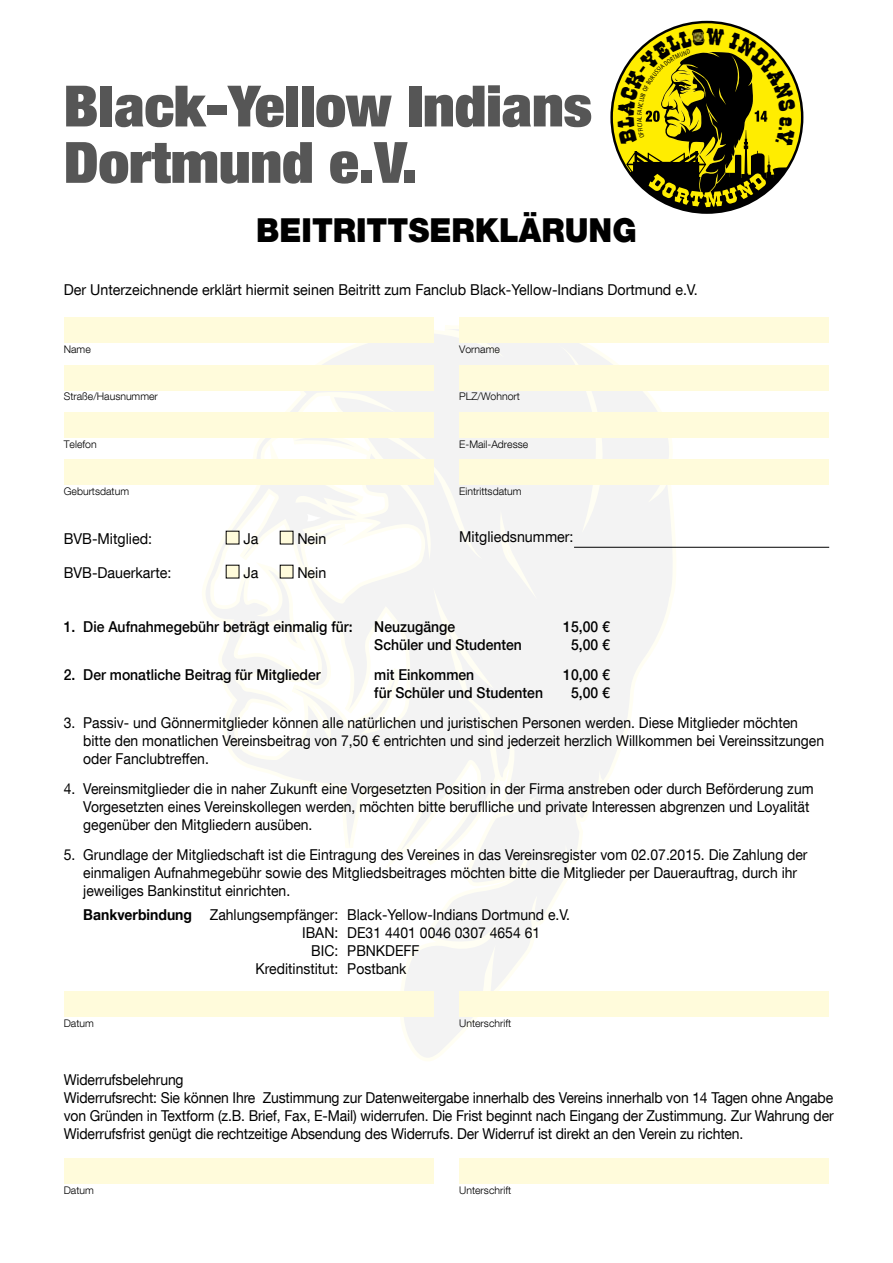
<style>
.page{position:relative;width:893px;height:1263px;background:#fff}
.page>*{position:absolute;margin:0;border:0;box-sizing:border-box;transform-origin:0 0}
.t1{font:900 condensed 57px/56.4px "Helvetica Neue LT Com";color:#565656;scale:1.07 1}
.t2{font:900 33px "Helvetica Neue LT Com";color:#000;scale:.95 1}
.t3{font:15px/18px "Helvetica Neue LT Com";color:#000;scale:.93 1}
.t4{font:500 15px "Helvetica Neue LT Com";color:#000;scale:.93 1}
.t5{font:15px "Helvetica Neue LT Com";color:#000;scale:.95 1}
.t6{font:300 10.5px "Helvetica Neue LT Com";color:#000}
.t7{font:condensed 6.6px "Frutiger";color:#000;scale:.88 1}
.s1{font-weight:700}
</style>
<div class="page">
<svg style="left:205px;top:329px;width:512px;height:732px"></svg>
<div style="left:64px;top:991px;width:370px;height:26px;background:#fffbdb"></div>
<div style="left:459px;top:991px;width:370px;height:26px;background:#fffbdb"></div>
<div style="left:64px;top:1159px;width:370px;height:25px;background:#fffbdb"></div>
<div style="left:459px;top:1159px;width:370px;height:25px;background:#fffbdb"></div>
<div style="left:226px;top:531px;width:13px;height:13px;background:#fffbdb"></div>
<div style="left:280px;top:531px;width:13px;height:13px;background:#fffbdb"></div>
<div style="left:226px;top:565px;width:13px;height:13px;background:#fffbdb"></div>
<div style="left:280px;top:565px;width:13px;height:13px;background:#fffbdb"></div>
<div style="left:64px;top:318px;width:370px;height:25px;background:#fffbdb"></div>
<div style="left:64px;top:365px;width:370px;height:25px;background:#fffbdb"></div>
<div style="left:64px;top:412px;width:370px;height:26px;background:#fffbdb"></div>
<div style="left:64px;top:459px;width:370px;height:26px;background:#fffbdb"></div>
<div style="left:459px;top:318px;width:370px;height:25px;background:#fffbdb"></div>
<div style="left:459px;top:365px;width:370px;height:25px;background:#fffbdb"></div>
<div style="left:459px;top:412px;width:370px;height:26px;background:#fffbdb"></div>
<div style="left:459px;top:459px;width:370px;height:26px;background:#fffbdb"></div>
<hr style="left:574px;top:547px;width:255px;height:1px;background:#000">
<svg style="left:671px;top:207px;width:72px;height:6px"></svg>
<svg style="left:612px;top:28px;width:185px;height:179px;background:#a9a026"></svg>
<h1 class="t1" style="left:64px;top:77px;width:495px">Black-Yellow Indians<br>Dortmund e.V.</h1>
<h2 class="t2" style="left:256px;top:210px;width:402px">BEITRITTSERKLÄRUNG</h2>
<p class="t7" style="left:636px;top:119px;width:4px;rotate:-90deg">L</p>
<p class="t5" style="left:64px;top:280px;width:669px">Der Unterzeichnende erklärt hiermit seinen Beitritt zum Fanclub Black-Yellow-Indians Dortmund e.V.</p>
<p class="t6" style="left:64px;top:343px;width:29px">Name</p>
<p class="t6" style="left:64px;top:390px;width:96px">Straße/Hausnummer</p>
<p class="t6" style="left:64px;top:437px;width:34px">Telefon</p>
<p class="t6" style="left:64px;top:485px;width:67px">Geburtsdatum</p>
<p class="t5" style="left:64px;top:530px;width:95px">BVB-Mitglied:</p>
<p class="t5" style="left:243px;top:530px;width:17px">Ja</p>
<p class="t5" style="left:297px;top:530px;width:32px">Nein</p>
<p class="t5" style="left:64px;top:564px;width:115px">BVB-Dauerkarte:</p>
<p class="t5" style="left:243px;top:564px;width:17px">Ja</p>
<p class="t5" style="left:297px;top:564px;width:32px">Nein</p>
<p class="t6" style="left:459px;top:343px;width:42px">Vorname</p>
<p class="t6" style="left:459px;top:390px;width:62px">PLZ/Wohnort</p>
<p class="t6" style="left:459px;top:437px;width:71px">E-Mail-Adresse</p>
<p class="t6" style="left:459px;top:485px;width:64px">Eintrittsdatum</p>
<p class="t5" style="left:459px;top:527px;width:122px">Mitgliedsnummer:</p>
<p class="t4" style="left:64px;top:617px;width:312px">1. Die Aufnahmegebühr beträgt einmalig für:</p>
<p class="t4" style="left:374px;top:617px;width:88px">Neuzugänge</p>
<p class="t4" style="left:563px;top:617px;width:52px">15,00 €</p>
<p class="t4" style="left:374px;top:635px;width:160px">Schüler und Studenten</p>
<p class="t4" style="left:571px;top:635px;width:43px">5,00 €</p>
<p class="t4" style="left:64px;top:665px;width:278px">2. Der monatliche Beitrag für Mitglieder</p>
<p class="t4" style="left:374px;top:665px;width:109px">mit Einkommen</p>
<p class="t4" style="left:563px;top:665px;width:52px">10,00 €</p>
<p class="t4" style="left:374px;top:683px;width:183px">für Schüler und Studenten</p>
<p class="t4" style="left:571px;top:683px;width:43px">5,00 €</p>
<p class="t3" style="left:83px;top:713px;width:798px;text-indent:-20px">3. Passiv- und Gönnermitglieder können alle natürlichen und juristischen Personen werden. Diese Mitglieder möchten bitte den monatlichen Vereinsbeitrag von 7,50 € entrichten und sind jederzeit herzlich Willkommen bei Vereinssitzungen oder Fanclubtreffen.</p>
<p class="t3" style="left:83px;top:779px;width:787px;text-indent:-20px">4. Vereinsmitglieder die in naher Zukunft eine Vorgesetzten Position in der Firma anstreben oder durch Beförderung zum<br>Vorgesetzten eines Vereinskollegen werden, möchten bitte beruflliche und private Interessen abgrenzen und Loyalität gegenüber den Mitgliedern ausüben.</p>
<p class="t3" style="left:83px;top:845px;width:780px;text-indent:-20px">5. Grundlage der Mitgliedschaft ist die Eintragung des Vereines in das Vereinsregister vom 02.07.2015. Die Zahlung der einmaligen Aufnahmegebühr sowie des Mitgliedsbeitrages möchten bitte die Mitglieder per Dauerauftrag, durch ihr jeweiliges Bankinstitut einrichten.</p>
<p class="t3" style="left:83px;top:905px;width:525px"><span class="s1">Bankverbindung</span> Zahlungsempfänger: Black-Yellow-Indians Dortmund e.V.</p>
<p class="t3" style="left:302px;top:923px;width:257px">IBAN: DE31 4401 0046 0307 4654 61</p>
<p class="t3" style="left:311px;top:941px;width:118px">BIC: PBNKDEFF</p>
<p class="t3" style="left:256px;top:959px;width:164px">Kreditinstitut: Postbank</p>
<p class="t6" style="left:64px;top:1016px;width:32px">Datum</p>
<p class="t6" style="left:459px;top:1016px;width:53px">Unterschrift</p>
<p class="t3" style="left:64px;top:1070px;width:829px">Widerrufsbelehrung<br>Widerrufsrecht: Sie können Ihre Zustimmung zur Datenweitergabe innerhalb des Vereins innerhalb von 14 Tagen ohne Angabe von Gründen in Textform (z.B. Brief, Fax, E-Mail) widerrufen. Die Frist beginnt nach Eingang der Zustimmung. Zur Wahrung der Widerrufsfrist genügt die rechtzeitige Absendung des Widerrufs. Der Widerruf ist direkt an den Verein zu richten.</p>
<p class="t6" style="left:64px;top:1184px;width:32px">Datum</p>
<p class="t6" style="left:459px;top:1184px;width:53px">Unterschrift</p>
</div>
